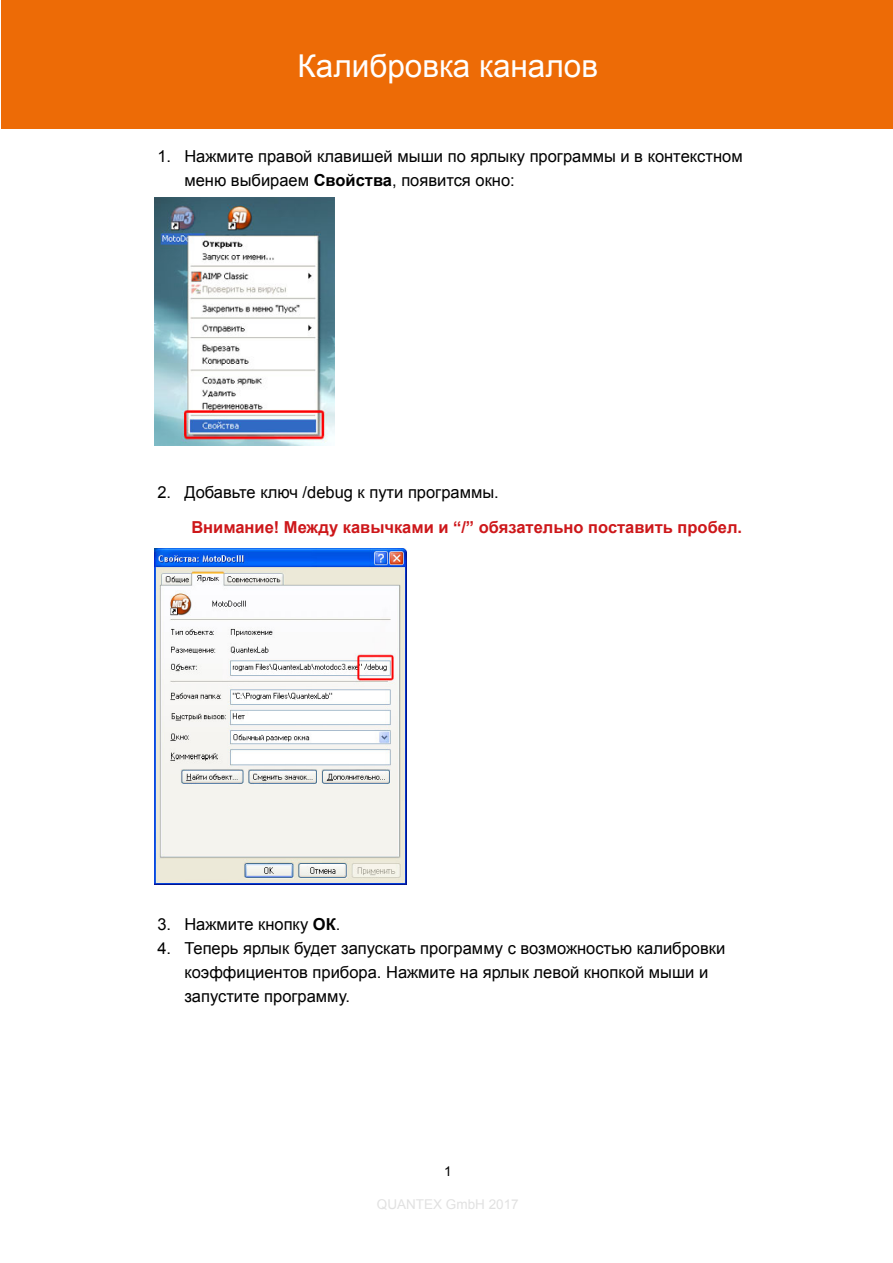
<style>
.page{position:relative;width:893px;height:1263px;background:#fff}
.page>*{position:absolute;margin:0;border:0;box-sizing:border-box;transform-origin:0 0}
.t1{font:31.5px "Arial";color:#fff}
.t2{font:16.5px/24px "Arial";color:#000}
.t3{font:700 16.5px "Arial";color:#cd171a}
.t4{font:13.5px "Arial";color:#e1e1e1}
.t5{font:13.5px "Arial";color:#000}
.s1{font-weight:700}
</style>
<div class="page">
<div style="left:1px;top:0;width:892px;height:129px;background:#ed6b06"></div>
<img style="left:154px;top:198px;width:180px;height:248px">
<img style="left:154px;top:549px;width:253px;height:335px">
<h1 class="t1" style="left:297px;top:45px;width:302px">Калибровка каналов</h1>
<p class="t2" style="left:184px;top:144px;width:560px;text-indent:-27px">1. Нажмите правой клавишей мыши по ярлыку программы и в контекстном меню выбираем <span class="s1">Свойства</span>, появится окно:</p>
<p class="t2" style="left:157px;top:480px;width:343px">2. Добавьте ключ /debug к пути программы.</p>
<p class="t3" style="left:191px;top:516px;width:552px">Внимание! Между кавычками и “/” обязательно поставить пробел.</p>
<p class="t2" style="left:157px;top:912px;width:184px">3. Нажмите кнопку <span class="s1">ОК</span>.</p>
<p class="t2" style="left:184px;top:936px;width:542px;text-indent:-27px">4. Теперь ярлык будет запускать программу с возможностью калибровки коэффициентов прибора. Нажмите на ярлык левой кнопкой мыши и запустите программу.</p>
<p class="t5" style="left:444px;top:1163px;width:9px">1</p>
<p class="t4" style="left:377px;top:1195px;width:143px">QUANTEX GmbH 2017</p>
</div>
